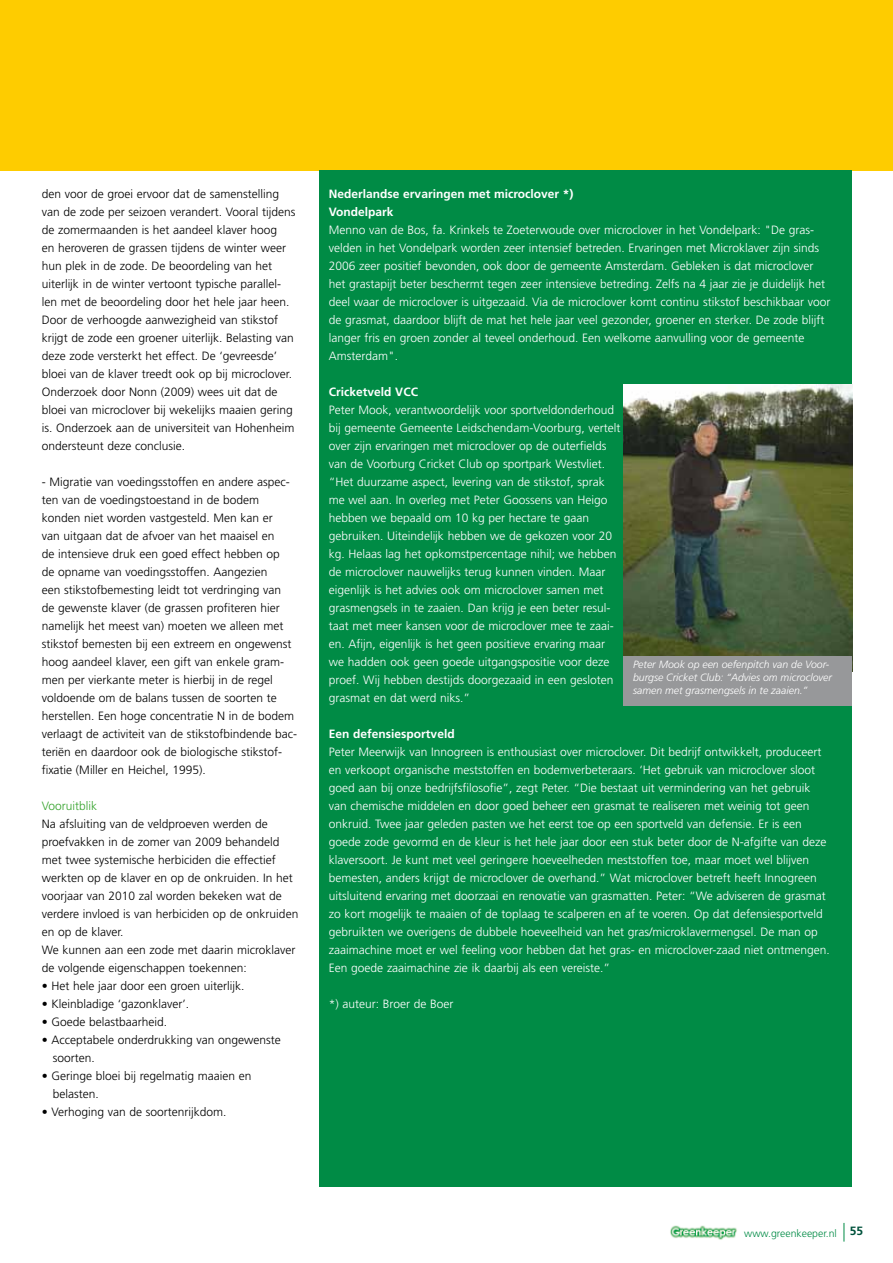
<style>
.page{position:relative;width:893px;height:1263px;background:#fff}
.page>*{position:absolute;margin:0;border:0;box-sizing:border-box;transform-origin:0 0}
.t1{font:300 12px/18px "Frutiger";color:#fff}
.t2{font:300 12px/18px "Frutiger";color:#000}
.t3{font:700 12px/18px "Frutiger";color:#fff}
.t4{font:300 12px "Frutiger";color:#35a32c}
.t5{font:italic 300 10.5px/12.6px "Frutiger";color:#fff}
.t6{font:300 10.5px "Frutiger";color:#008b45}
.s1{font-weight:700;font-size:12px;color:#00523c}
</style>
<div class="page">
<svg style="left:844px;top:1223px;width:1px;height:18px"></svg>
<img style="left:670px;top:1225px;width:67px;height:15px">
<div style="left:0;top:0;width:893px;height:170px;background:#fecc00"></div>
<div style="left:319px;top:170px;width:533px;height:1016px;background:#008b45"></div>
<img style="left:624px;top:385px;width:228px;height:271px">
<div style="left:624px;top:656px;width:228px;height:49px;background:#97989a"></div>
<p class="t2" style="left:42px;top:185px;width:255px">den voor de groei ervoor dat de samenstelling van de zode per seizoen verandert. Vooral tijdens de zomermaanden is het aandeel klaver hoog<br>en heroveren de grassen tijdens de winter weer hun plek in de zode. De beoordeling van het uiterlijk in de winter vertoont typische parallel&shy;len met de beoordeling door het hele jaar heen.<br>Door de verhoogde aanwezigheid van stikstof krijgt de zode een groener uiterlijk. Belasting van deze zode versterkt het effect. De ‘gevreesde’ bloei van de klaver treedt ook op bij microclover.<br>Onderzoek door Nonn (2009) wees uit dat de bloei van microclover bij wekelijks maaien gering is. Onderzoek aan de universiteit van Hohenheim ondersteunt deze conclusie.</p>
<p class="t2" style="left:42px;top:473px;width:257px">- Migratie van voedingsstoffen en andere aspec&shy;ten van de voedingstoestand in de bodem konden niet worden vastgesteld. Men kan er<br>van uitgaan dat de afvoer van het maaisel en<br>de intensieve druk een goed effect hebben op<br>de opname van voedingsstoffen. Aangezien<br>een stikstofbemesting leidt tot verdringing van<br>de gewenste klaver (de grassen profiteren hier namelijk het meest van) moeten we alleen met stikstof bemesten bij een extreem en ongewenst hoog aandeel klaver, een gift van enkele gram&shy;men per vierkante meter is hierbij in de regel voldoende om de balans tussen de soorten te herstellen. Een hoge concentratie N in de bodem verlaagt de activiteit van de stikstofbindende bac&shy;teriën en daardoor ook de biologische stikstof&shy;fixatie (Miller en Heichel, 1995).</p>
<p class="t4" style="left:42px;top:799px;width:57px">Vooruitblik</p>
<p class="t2" style="left:42px;top:815px;width:258px">Na afsluiting van de veldproeven werden de proefvakken in de zomer van 2009 behandeld met twee systemische herbiciden die effectief werkten op de klaver en op de onkruiden. In het voorjaar van 2010 zal worden bekeken wat de verdere invloed is van herbiciden op de onkruiden en op de klaver.<br>We kunnen aan een zode met daarin microklaver de volgende eigenschappen toekennen:</p>
<p class="t2" style="left:42px;top:977px;width:204px">• Het hele jaar door een groen uiterlijk.</p>
<p class="t2" style="left:42px;top:995px;width:149px">• Kleinbladige ‘gazonklaver’.</p>
<p class="t2" style="left:42px;top:1013px;width:127px">• Goede belastbaarheid.</p>
<p class="t2" style="left:53px;top:1031px;width:230px;text-indent:-11px">• Acceptabele onderdrukking van ongewenste soorten.</p>
<p class="t2" style="left:53px;top:1067px;width:200px;text-indent:-11px">• Geringe bloei bij regelmatig maaien en belasten.</p>
<p class="t2" style="left:42px;top:1103px;width:186px">• Verhoging van de soortenrijkdom.</p>
<p class="t3" style="left:329px;top:185px;width:246px">Nederlandse ervaringen met microclover *)<br>Vondelpark</p>
<p class="t1" style="left:329px;top:221px;width:503px">Menno van de Bos, fa. Krinkels te Zoeterwoude over microclover in het Vondelpark: "De gras&shy;velden in het Vondelpark worden zeer intensief betreden. Ervaringen met Microklaver zijn sinds 2006 zeer positief bevonden, ook door de gemeente Amsterdam. Gebleken is dat microclover het grastapijt beter beschermt tegen zeer intensieve betreding. Zelfs na 4 jaar zie je duidelijk het deel waar de microclover is uitgezaaid. Via de microclover komt continu stikstof beschikbaar voor de grasmat, daardoor blijft de mat het hele jaar veel gezonder, groener en sterker. De zode blijft langer fris en groen zonder al teveel onderhoud. Een welkome aanvulling voor de gemeente Amsterdam".</p>
<p class="t3" style="left:329px;top:383px;width:91px">Cricketveld VCC</p>
<p class="t1" style="left:329px;top:401px;width:293px">Peter Mook, verantwoordelijk voor sportveldonderhoud bij gemeente Gemeente Leidschendam-Voorburg, vertelt over zijn ervaringen met microclover op de outerfields van de Voorburg Cricket Club op sportpark Westvliet. “Het duurzame aspect, levering van de stikstof, sprak me wel aan. In overleg met Peter Goossens van Heigo hebben we bepaald om 10 kg per hectare te gaan gebruiken. Uiteindelijk hebben we de gekozen voor 20 kg. Helaas lag het opkomstpercentage nihil; we hebben de microclover nauwelijks terug kunnen vinden. Maar eigenlijk is het advies ook om microclover samen met grasmengsels in te zaaien. Dan krijg je een beter resul&shy;taat met meer kansen voor de microclover mee te zaai&shy;en. Afijn, eigenlijk is het geen positieve ervaring maar we hadden ook geen goede uitgangspositie voor deze proef. Wij hebben destijds doorgezaaid in een gesloten grasmat en dat werd niks.”</p>
<p class="t3" style="left:329px;top:725px;width:127px">Een defensiesportveld</p>
<p class="t1" style="left:329px;top:743px;width:502px">Peter Meerwijk van Innogreen is enthousiast over microclover. Dit bedrijf ontwikkelt, produceert en verkoopt organische meststoffen en bodemverbeteraars. ‘Het gebruik van microclover sloot goed aan bij onze bedrijfsfilosofie”, zegt Peter. “Die bestaat uit vermindering van het gebruik van chemische middelen en door goed beheer een grasmat te realiseren met weinig tot geen onkruid. Twee jaar geleden pasten we het eerst toe op een sportveld van defensie. Er is een goede zode gevormd en de kleur is het hele jaar door een stuk beter door de N-afgifte van deze klaversoort. Je kunt met veel geringere hoeveelheden meststoffen toe, maar moet wel blijven bemesten, anders krijgt de microclover de overhand.” Wat microclover betreft heeft Innogreen uitsluitend ervaring met doorzaai en renovatie van grasmatten. Peter: “We adviseren de grasmat zo kort mogelijk te maaien of de toplaag te scalperen en af te voeren. Op dat defensiesportveld gebruikten we overigens de dubbele hoeveelheid van het gras/microklavermengsel. De man op zaaimachine moet er wel feeling voor hebben dat het gras- en microclover-zaad niet ontmengen.<br>Een goede zaaimachine zie ik daarbij als een vereiste.”</p>
<p class="t1" style="left:329px;top:995px;width:126px">*) auteur: Broer de Boer</p>
<p class="t5" style="left:633px;top:658px;width:200px">Peter Mook op een oefenpitch van de Voor&shy;burgse Cricket Club: “Advies om microclover samen met grasmengsels in te zaaien.”</p>
<p class="t6" style="left:744px;top:1227px;width:121px">www.greenkeeper.nl <span class="s1">55</span></p>
</div>
